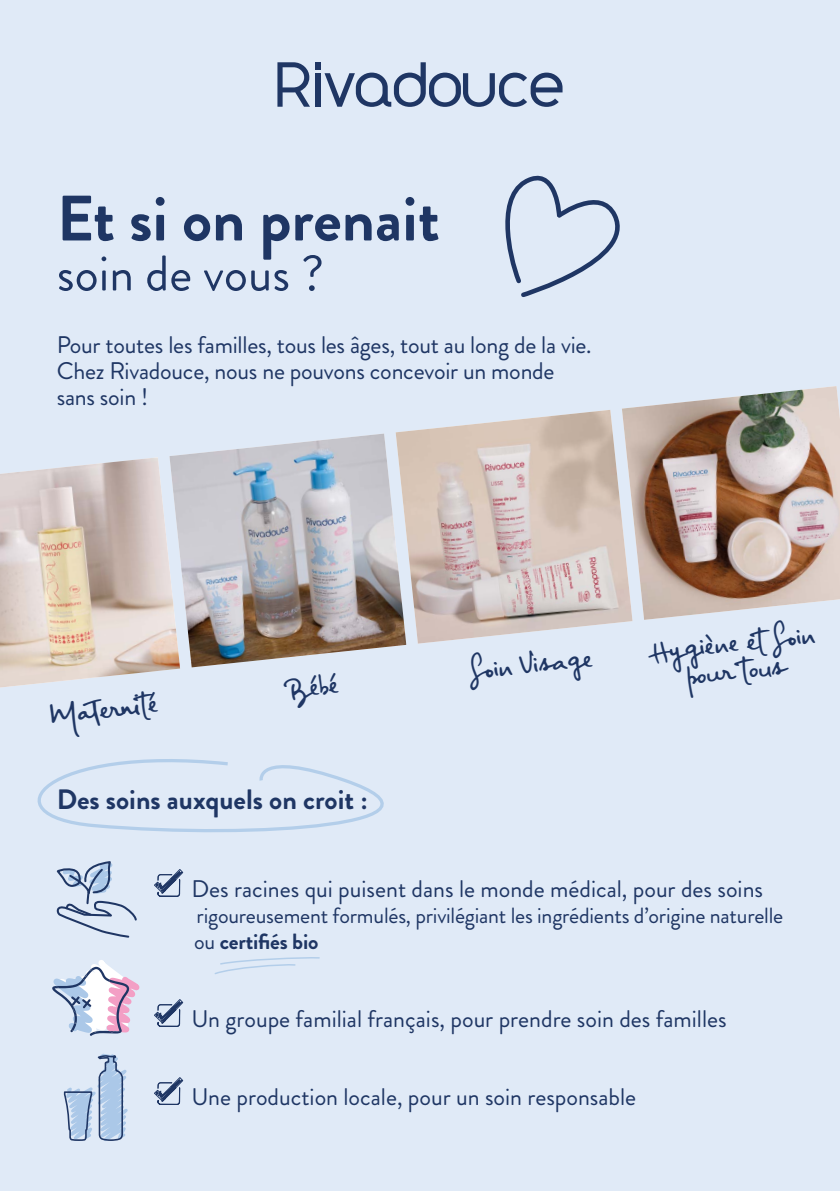
<style>
.page{position:relative;width:840px;height:1191px;background:#fff}
.page>*{position:absolute;margin:0;border:0;box-sizing:border-box;transform-origin:0 0}
.t1{font:700 64px "Brandon Grotesque";color:#1f3664}
.t2{font:50px "Brandon Grotesque";color:#1f3664}
.t3{font:700 28px "Brandon Grotesque";color:#1f3664}
.t4{font:24px/26px "Brandon Grotesque";color:#1f3664}
.t5{font:24px/28px "Big River Script";color:#1f3664;text-align:center}
.t6{font:22px/26px "Brandon Grotesque";letter-spacing:-.01em;color:#1f3664}
.s1{font-weight:700}
</style>
<div class="page">
<div style="left:0;top:0;width:839px;height:1191px;background:#e0eaf7"></div>
<svg style="left:277px;top:62px;width:33px;height:45px"></svg>
<div style="left:315px;top:73px;width:5px;height:34px;background:#1f3664"></div>
<div style="left:315px;top:62px;width:5px;height:8px;background:#1f3664"></div>
<svg style="left:324px;top:62px;width:238px;height:45px"></svg>
<svg style="left:154px;top:869px;width:30px;height:28px"></svg>
<svg style="left:154px;top:999px;width:30px;height:28px"></svg>
<svg style="left:154px;top:1077px;width:30px;height:28px"></svg>
<svg style="left:37px;top:759px;width:347px;height:74px"></svg>
<svg style="left:214px;top:957px;width:106px;height:17px"></svg>
<svg style="left:505px;top:175px;width:115px;height:122px"></svg>
<img style="left:0;top:457px;width:180px;height:230px">
<img style="left:169px;top:433px;width:237px;height:234px">
<img style="left:395px;top:410px;width:237px;height:233px">
<img style="left:621px;top:386px;width:218px;height:234px">
<svg style="left:56px;top:861px;width:81px;height:77px"></svg>
<svg style="left:52px;top:960px;width:87px;height:75px"></svg>
<svg style="left:64px;top:1053px;width:64px;height:88px"></svg>
<h1 class="t1" style="left:57px;top:174px;width:384px">Et si on prenait</h1>
<h2 class="t2" style="left:57px;top:239px;width:269px">soin de vous ?</h2>
<p class="t4" style="left:57px;top:331px;width:536px">Pour toutes les familles, tous les âges, tout au long de la vie.<br>Chez Rivadouce, nous ne pouvons concevoir un monde sans soin !</p>
<p class="t5" style="left:48px;top:700px;width:110px;rotate:-6deg">Mat erni té</p>
<p class="t5" style="left:287px;top:675px;width:52px;rotate:-6deg">Bébé</p>
<p class="t3" style="left:57px;top:779px;width:312px">Des soins auxquels on croit :</p>
<p class="t5" style="left:468px;top:656px;width:125px;rotate:-6deg">So in Visage</p>
<p class="t5" style="left:649px;top:637px;width:166px;rotate:-6deg">Hygiène et So in pour tous</p>
<p class="t4" style="left:191px;top:876px;width:572px">Des racines qui puisent dans le monde médical, pour des soins</p>
<p class="t6" style="left:194px;top:902px;width:590px">rigoureusement formulés, privilégiant les ingrédients d’origine naturelle ou <span class="s1">certifiés bio</span></p>
<p class="t4" style="left:191px;top:1006px;width:536px">Un groupe familial français, pour prendre soin des familles</p>
<p class="t4" style="left:191px;top:1084px;width:446px">Une production locale, pour un soin responsable</p>
</div>
